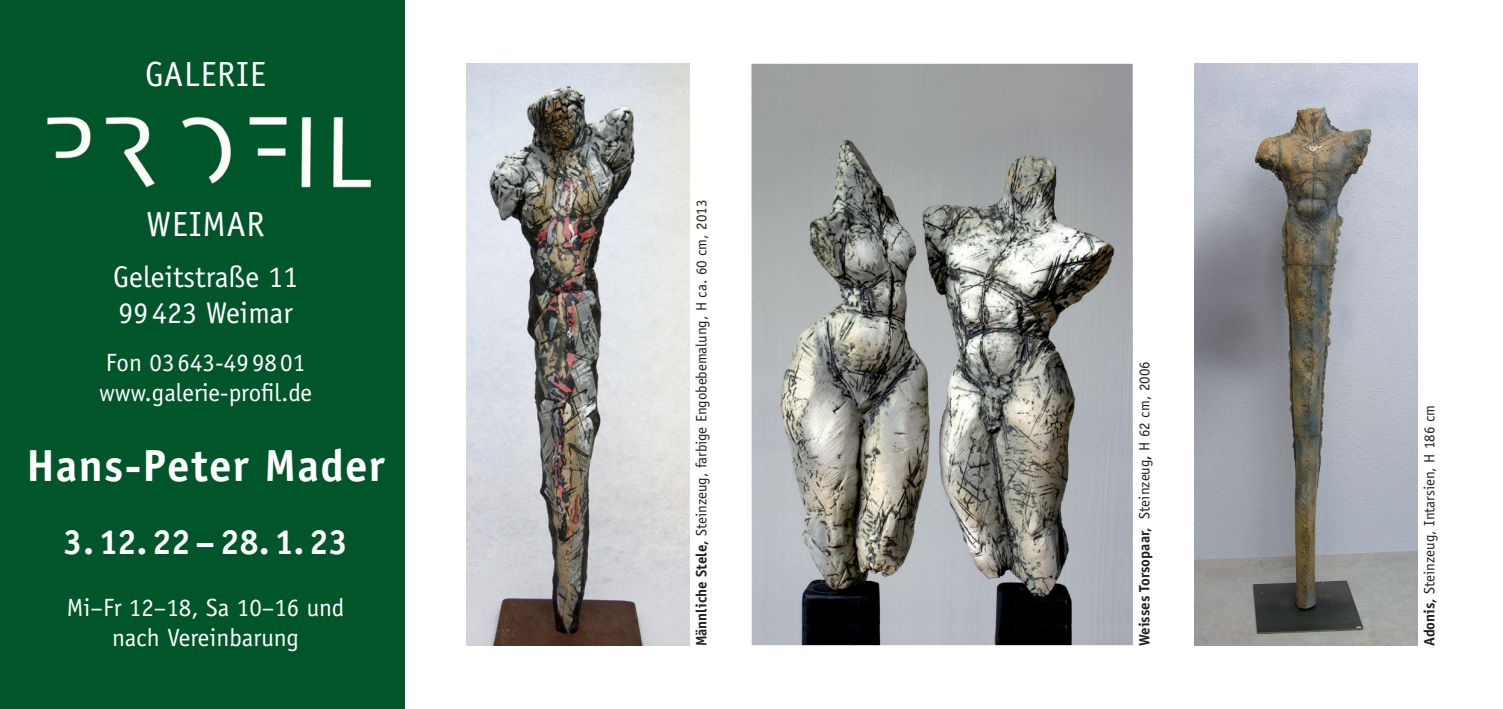
<style>
.page{position:relative;width:1503px;height:709px;background:#fff}
.page>*{position:absolute;margin:0;border:0;box-sizing:border-box;transform-origin:0 0}
.t1{font:700 45px "Officina Sans";letter-spacing:.025em;color:#fff}
.t2{font:700 35px "Officina Sans";letter-spacing:-.015em;color:#fff}
.t3{font:35px "Officina Sans";letter-spacing:.02em;color:#fff}
.t4{font:30px/36px "Officina Sans";color:#fff}
.t5{font:25px/30px "Officina Sans";color:#fff}
.t6{font:15px "Officina Sans";color:#231f20}
.s1{font-weight:700}
</style>
<div class="page">
<div style="left:0;top:0;width:404px;height:709px;background:#00562a"></div>
<img style="left:47px;top:116px;width:323px;height:72px">
<img style="left:1194px;top:64px;width:223px;height:581px">
<img style="left:466px;top:64px;width:224px;height:581px">
<img style="left:751px;top:64px;width:381px;height:581px">
<h2 class="t3" style="left:145px;top:54px;width:122px">GALERIE</h2>
<h2 class="t3" style="left:146px;top:204px;width:120px">WEIMAR</h2>
<h3 class="t4" style="left:113px;top:259px;width:187px">Geleitstraße 11<br>99423 Weimar</h3>
<h3 class="t5" style="left:99px;top:347px;width:215px">Fon 03 643-499801 www.galerie-profil.de</h3>
<h1 class="t1" style="left:27px;top:437px;width:359px">Hans-Peter Mader</h1>
<h2 class="t2" style="left:63px;top:520px;width:286px">3. 12. 22– 28. 1. 23</h2>
<h3 class="t5" style="left:67px;top:592px;width:279px;text-align:center">Mi–Fr 12–18, Sa 10–16 und nach Vereinbarung</h3>
<p class="t6" style="left:692px;top:646px;width:448px;rotate:-90deg"><span class="s1">Männliche Stele,</span> Steinzeug, farbige Engobebemalung, H ca. 60 cm, 2013</p>
<p class="t6" style="left:1135px;top:646px;width:286px;rotate:-90deg"><span class="s1">Weisses Torsopaar,</span> Steinzeug<span class="s1">,</span> H 62 cm, 2006</p>
<p class="t6" style="left:1420px;top:646px;width:243px;rotate:-90deg"><span class="s1">Adonis,</span> Steinzeug, Intarsien, H 186 cm</p>
</div>
